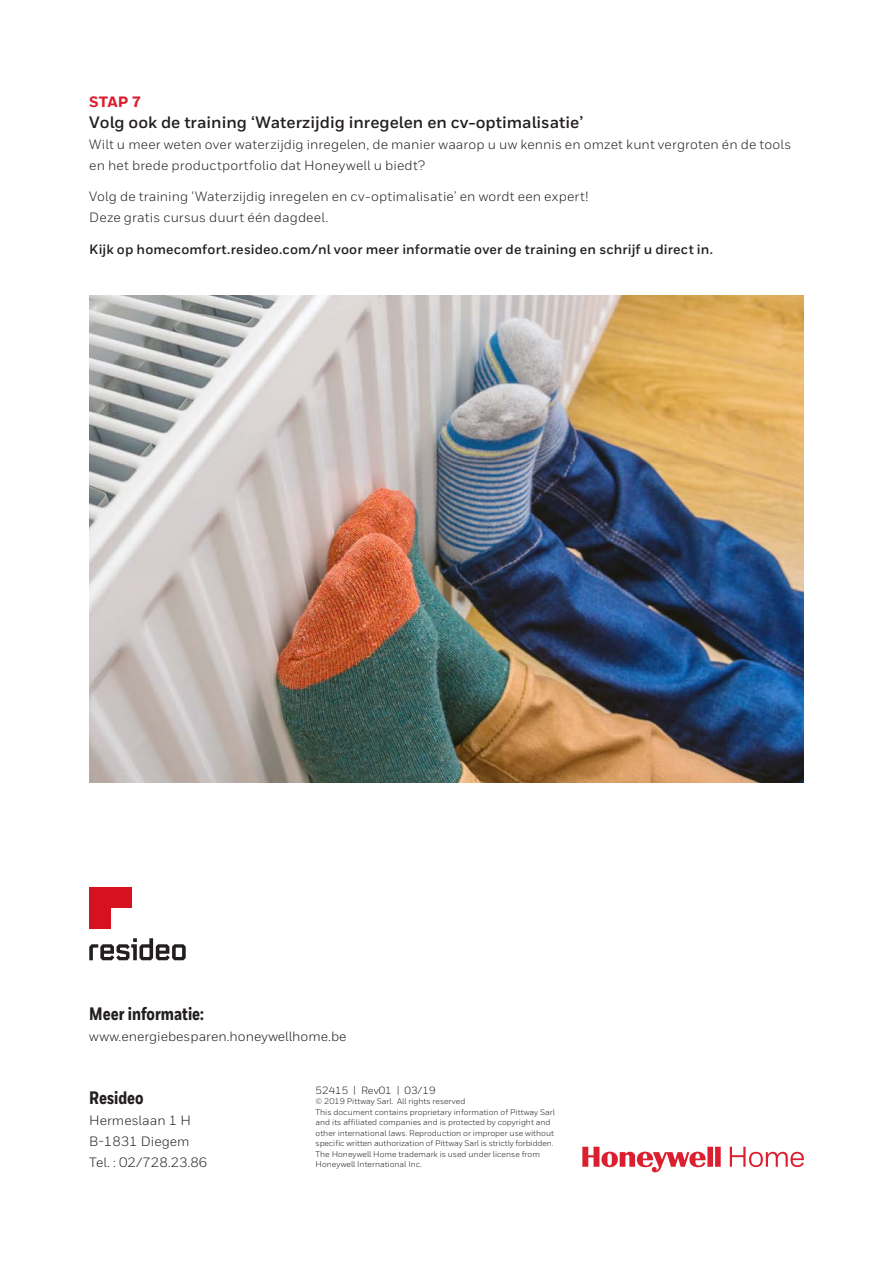
<style>
.page{position:relative;width:893px;height:1263px;background:#fff}
.page>*{position:absolute;margin:0;border:0;box-sizing:border-box;transform-origin:0 0}
.t1{font:800 18px "Honeywell Cond";color:#231f20}
.t2{font:700 16.5px "Honeywell Sans";color:#231f20}
.t3{font:800 15px "Honeywell Sans";color:#dc1f2e}
.t4{font:13.5px/21px "Honeywell Sans";letter-spacing:.005em;color:#231f20}
.t5{font:700 13.5px "Honeywell Sans";letter-spacing:.01em;color:#231f20}
.t6{font:10.5px "Honeywell Sans";color:#231f20}
.t7{font:8.25px/10.5px "Honeywell Sans";color:#231f20}
</style>
<div class="page">
<img style="left:89px;top:296px;width:715px;height:487px">
<svg style="left:583px;top:1147px;width:221px;height:25px"></svg>
<svg style="left:89px;top:938px;width:97px;height:22px"></svg>
<div style="left:89px;top:887px;width:22px;height:41px;background:#d61221"></div>
<div style="left:89px;top:887px;width:43px;height:21px;background:#d61221"></div>
<h3 class="t3" style="left:89px;top:92px;width:53px">STAP 7</h3>
<h2 class="t2" style="left:89px;top:112px;width:495px">Volg ook de training ‘Waterzijdig inregelen en cv-optimalisatie’</h2>
<h3 class="t4" style="left:89px;top:133px;width:703px">Wilt u meer weten over waterzijdig inregelen, de manier waarop u uw kennis en omzet kunt vergroten én de tools en het brede productportfolio dat Honeywell u biedt?</h3>
<h3 class="t4" style="left:89px;top:186px;width:501px">Volg de training ‘Waterzijdig inregelen en cv-optimalisatie’ en wordt een expert!<br>Deze gratis cursus duurt één dagdeel.</h3>
<h3 class="t5" style="left:89px;top:241px;width:625px">Kijk op homecomfort.resideo.com/nl voor meer informatie over de training en schrijf u direct in.</h3>
<h1 class="t1" style="left:89px;top:1003px;width:116px">Meer informatie:</h1>
<h3 class="t4" style="left:89px;top:1026px;width:259px">www.energiebesparen.honeywellhome.be</h3>
<h1 class="t1" style="left:89px;top:1087px;width:56px">Resideo</h1>
<h3 class="t4" style="left:89px;top:1110px;width:120px">Hermeslaan 1 H<br>B-1831 Diegem<br>Tel. : 02/728.23.86</h3>
<p class="t6" style="left:316px;top:1084px;width:122px">52415 | Rev01 | 03/19</p>
<p class="t7" style="left:316px;top:1096px;width:241px">© 2019 Pittway Sarl. All rights reserved<br>This document contains proprietary information of Pittway Sarl and its affiliated companies and is protected by copyright and other international laws. Reproduction or improper use without specific written authorization of Pittway Sarl is strictly forbidden.<br>The Honeywell Home trademark is used under license from Honeywell International Inc.</p>
</div>
